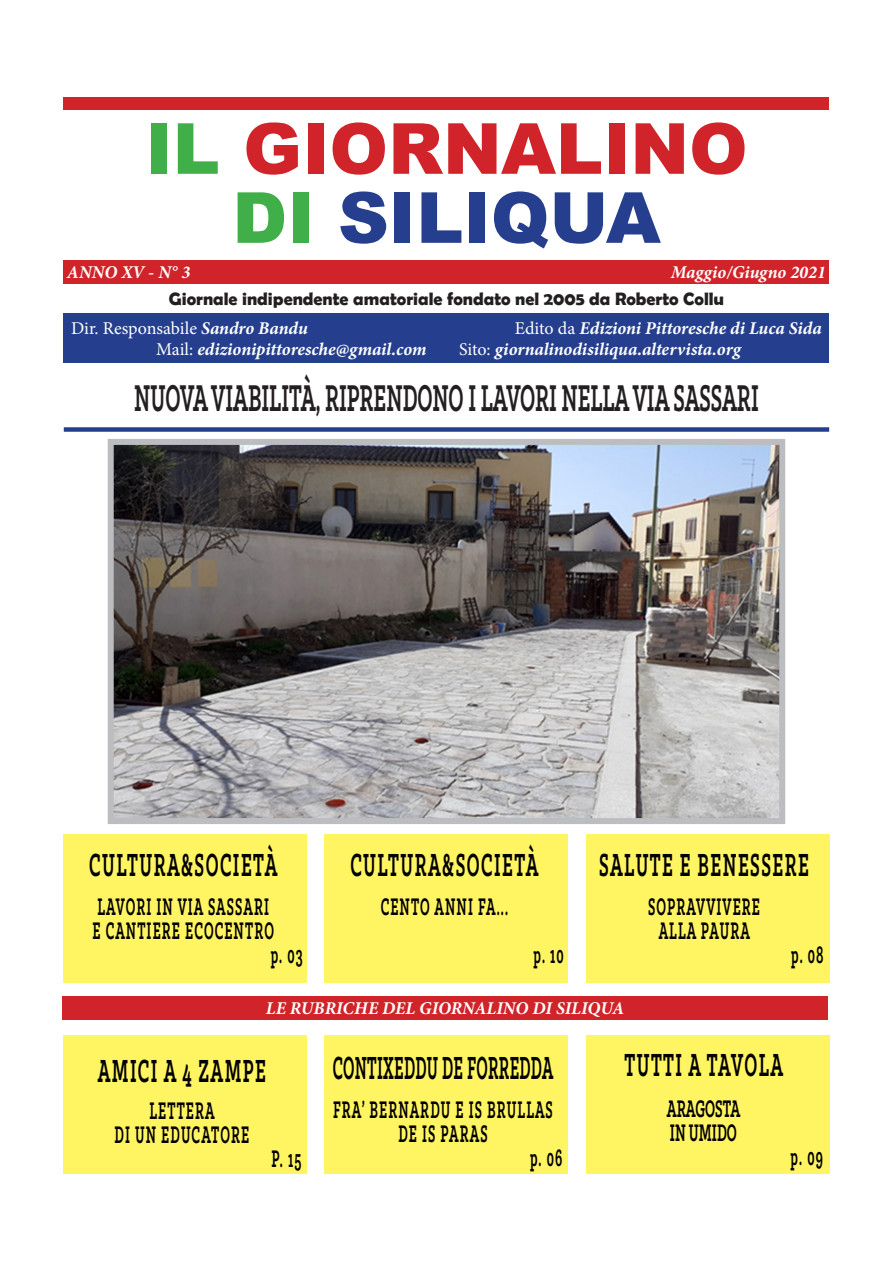
<style>
.page{position:relative;width:893px;height:1263px;background:#fff}
.page>*{position:absolute;margin:0;border:0;box-sizing:border-box;transform-origin:0 0}
.t1{font:900 70.5px/69px "Arial";color:#d1232a;text-align:center}
.t2{font:700 42.15px "Klinic Slab";color:#231f20;scale:.51 1}
.t3{font:700 36.15px "Klinic Slab";letter-spacing:.08em;color:#000;scale:.51 1}
.t4{font:700 36.15px "Klinic Slab";letter-spacing:.02em;color:#000;scale:.45 1}
.t5{font:700 27.15px/24px "Klinic Slab";letter-spacing:.08em;color:#000;text-align:center;scale:.51 1}
.t6{font:700 27.15px/24px "Klinic Slab";color:#000;scale:.53 1}
.t7{font:italic 700 18px "Minion Pro";letter-spacing:-.005em;color:#fff}
.t8{font:700 18px "Berlin Sans FB Demi";color:#231f20}
.t9{font:18px "Minion Pro";color:#fff}
.s1{color:#40ae49}
.s2{color:#253f8e}
.s3{font-weight:700;font-style:italic}
.s4{font-weight:400;font-style:normal}
</style>
<div class="page">
<div style="left:64px;top:260px;width:765px;height:24px;background:#d1232a"></div>
<div style="left:64px;top:97px;width:765px;height:12px;background:#d1232a"></div>
<div style="left:64px;top:314px;width:765px;height:49px;background:#253f8e"></div>
<div style="left:64px;top:427px;width:765px;height:5px;background:#253f8e"></div>
<div style="left:586px;top:834px;width:243px;height:148px;background:#fff461"></div>
<div style="left:64px;top:834px;width:243px;height:148px;background:#fff461"></div>
<div style="left:325px;top:1035px;width:243px;height:138px;background:#fff461"></div>
<div style="left:586px;top:1035px;width:243px;height:138px;background:#fff461"></div>
<div style="left:64px;top:1035px;width:243px;height:138px;background:#fff461"></div>
<div style="left:62px;top:996px;width:766px;height:24px;background:#d1232a"></div>
<img style="left:115px;top:446px;width:663px;height:371px">
<div style="left:108px;top:439px;width:677px;height:385px;border:6px solid #bcbdc0"></div>
<div style="left:325px;top:834px;width:243px;height:148px;background:#fff461"></div>
<h1 class="t1" style="left:145px;top:112px;width:604px"><span class="s1">IL</span> GIORNALINO<br><span class="s1">DI</span> <span class="s2">SILIQUA</span></h1>
<p class="t7" style="left:67px;top:259px;width:125px">ANNO XV - N° 3</p>
<p class="t7" style="left:671px;top:259px;width:157px">Maggio/Giugno 2021</p>
<p class="t9" style="left:71px;top:316px;width:238px">Dir. Responsabile <span class="s3">Sandro Bandu</span></p>
<p class="t7" style="left:515px;top:315px;width:309px"><span class="s4">Edito da</span> Edizioni Pittoresche di Luca Sida</p>
<p class="t7" style="left:156px;top:336px;width:272px"><span class="s4">Mail:</span> edizionipittoresche@gmail.com</p>
<p class="t7" style="left:459px;top:336px;width:283px"><span class="s4">Sito:</span> giornalinodisiliqua.altervista.org</p>
<h2 class="t2" style="left:134px;top:370px;width:1226px">NUOVA VIABILITÀ, RIPRENDONO I LAVORI NELLA VIA SASSARI</h2>
<p class="t8" style="left:169px;top:288px;width:557px">Giornale indipendente amatoriale fondato nel 2005 da Roberto Collu</p>
<h3 class="t3" style="left:89px;top:841px;width:370px">CULTURA&amp;SOCIETÀ</h3>
<h3 class="t5" style="left:97px;top:894px;width:338px">LAVORI IN VIA SASSARI</h3>
<h3 class="t5" style="left:93px;top:918px;width:357px">E CANTIERE ECOCENTRO</h3>
<h3 class="t5" style="left:271px;top:942px;width:64px">p. 03</h3>
<h3 class="t3" style="left:350px;top:841px;width:370px">CULTURA&amp;SOCIETÀ</h3>
<h3 class="t5" style="left:381px;top:894px;width:251px">CENTO ANNI FA...</h3>
<h3 class="t5" style="left:533px;top:942px;width:61px">p. 10</h3>
<h3 class="t3" style="left:599px;top:841px;width:413px">SALUTE E BENESSERE</h3>
<h3 class="t5" style="left:648px;top:894px;width:221px">SOPRAVVIVERE<br>ALLA PAURA</h3>
<h3 class="t5" style="left:791px;top:942px;width:65px">p. 08</h3>
<p class="t7" style="left:266px;top:995px;width:360px">LE RUBRICHE DEL GIORNALINO DI SILIQUA</p>
<h3 class="t4" style="left:333px;top:1044px;width:492px">CONTIXEDDU DE FORREDDA</h3>
<h3 class="t5" style="left:333px;top:1097px;width:433px">FRA’ BERNARDU E IS BRULLAS</h3>
<h3 class="t5" style="left:398px;top:1121px;width:176px">DE IS PARAS</h3>
<h3 class="t5" style="left:530px;top:1145px;width:65px">p. 06</h3>
<h3 class="t3" style="left:624px;top:1041px;width:312px">TUTTI A TAVOLA</h3>
<h3 class="t6" style="left:667px;top:1095px;width:140px">ARAGOSTA<br>IN UMIDO</h3>
<h3 class="t3" style="left:98px;top:1046px;width:331px">AMICI A 4 ZAMPE</h3>
<h3 class="t5" style="left:115px;top:1098px;width:266px">LETTERA<br>DI UN EDUCATORE</h3>
<h3 class="t5" style="left:272px;top:1146px;width:60px">P. 15</h3>
<h3 class="t5" style="left:791px;top:1143px;width:65px">p. 09</h3>
</div>
